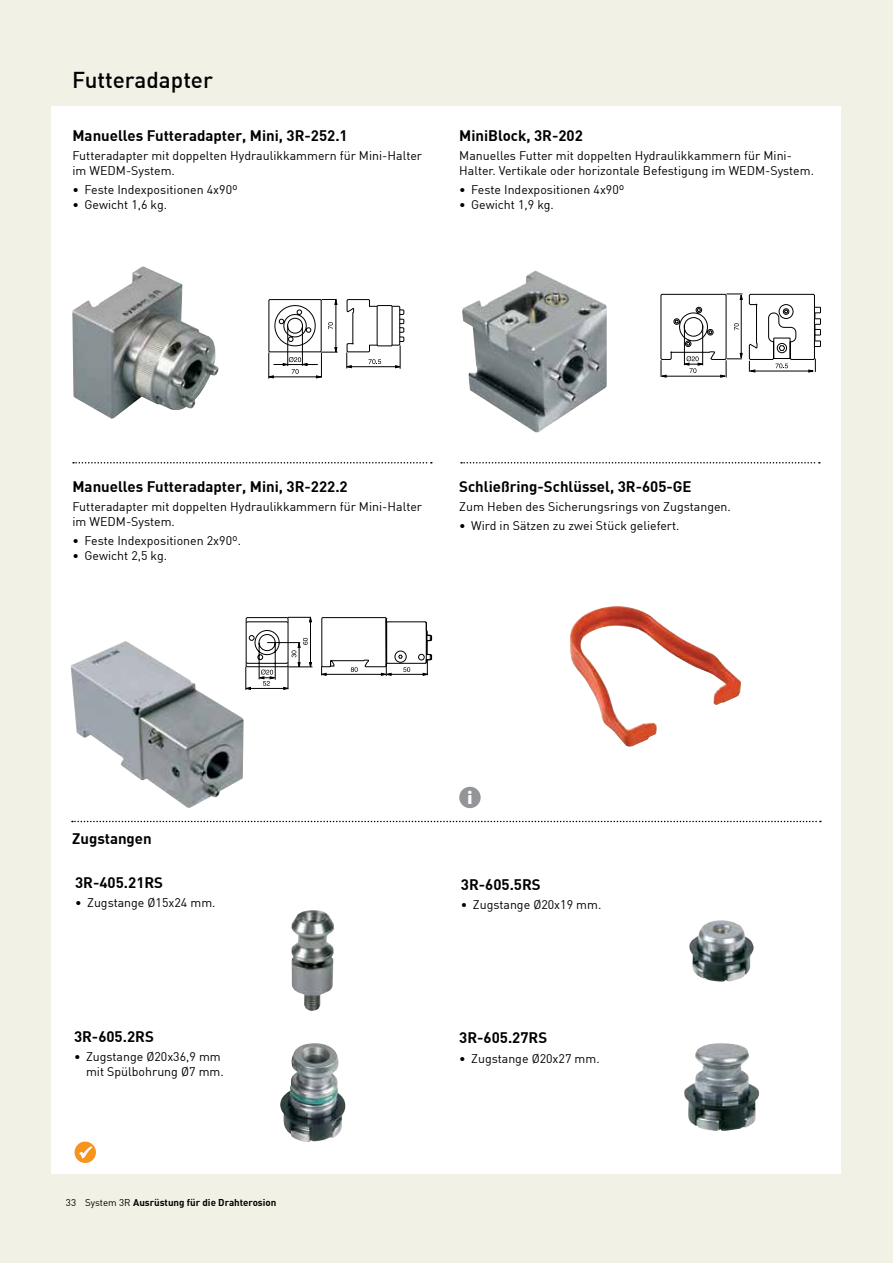
<style>
.page{position:relative;width:893px;height:1263px;background:#fff}
.page>*{position:absolute;margin:0;border:0;box-sizing:border-box;transform-origin:0 0}
.t1{font:500 22.5px "DIN";color:#000}
.t2{font:700 18px "Futura BT";color:#fff}
.t3{font:700 15px "DIN";color:#000}
.t4{font:12.3px/14.9px "DIN";color:#000}
.t5{font:700 9.75px "DIN";color:#000}
.t6{font:9.75px "DIN";color:#000}
.s1{font-weight:400}
</style>
<div class="page">
<hr style="left:0;top:0;width:1px;height:1263px;background:#f2f1e6">
<div style="left:1px;top:0;width:892px;height:1263px;background:#f2f1e6"></div>
<div style="left:51px;top:106px;width:789px;height:1068px;background:#fff"></div>
<img style="left:570px;top:606px;width:171px;height:141px">
<img style="left:291px;top:910px;width:43px;height:101px">
<img style="left:689px;top:920px;width:65px;height:62px">
<img style="left:280px;top:1043px;width:65px;height:99px">
<img style="left:684px;top:1043px;width:75px;height:88px">
<img style="left:72px;top:266px;width:146px;height:153px">
<svg style="left:268px;top:299px;width:137px;height:80px"></svg>
<img style="left:462px;top:271px;width:145px;height:161px">
<svg style="left:660px;top:294px;width:161px;height:84px"></svg>
<img style="left:71px;top:641px;width:173px;height:167px">
<svg style="left:245px;top:617px;width:187px;height:73px"></svg>
<svg style="left:75px;top:1141px;width:21px;height:22px"></svg>
<div style="left:459px;top:787px;width:22px;height:21px;background:#939598;border-radius:50%"></div>
<svg style="left:72px;top:821px;width:749px;height:1px"></svg>
<svg style="left:73px;top:462px;width:359px;height:1px"></svg>
<svg style="left:461px;top:462px;width:359px;height:1px"></svg>
<svg style="left:78px;top:1145px;width:15px;height:15px"></svg>
<h1 class="t1" style="left:72px;top:66px;width:142px">Futteradapter</h1>
<p class="t3" style="left:72px;top:126px;width:277px">Manuelles Futteradapter, Mini, 3R-252.1</p>
<p class="t4" style="left:72px;top:148px;width:351px">Futteradapter mit doppelten Hydraulikkammern für Mini-Halter im WEDM-System.</p>
<p class="t4" style="left:72px;top:182px;width:167px">• Feste Indexpositionen 4x90º</p>
<p class="t4" style="left:72px;top:197px;width:96px">• Gewicht 1,6 kg.</p>
<p class="t3" style="left:459px;top:126px;width:125px">MiniBlock, 3R-202</p>
<p class="t4" style="left:459px;top:148px;width:356px">Manuelles Futter mit doppelten Hydraulikkammern für Mini-<br>Halter. Vertikale oder horizontale Befestigung im WEDM-System.</p>
<p class="t4" style="left:459px;top:182px;width:167px">• Feste Indexpositionen 4x90º</p>
<p class="t4" style="left:459px;top:197px;width:96px">• Gewicht 1,9 kg.</p>
<p class="t3" style="left:72px;top:477px;width:277px">Manuelles Futteradapter, Mini, 3R-222.2</p>
<p class="t4" style="left:72px;top:499px;width:351px">Futteradapter mit doppelten Hydraulikkammern für Mini-Halter im WEDM-System.</p>
<p class="t4" style="left:72px;top:533px;width:170px">• Feste Indexpositionen 2x90º.</p>
<p class="t4" style="left:72px;top:548px;width:96px">• Gewicht 2,5 kg.</p>
<p class="t3" style="left:459px;top:477px;width:234px">Schließring-Schlüssel, 3R-605-GE</p>
<p class="t4" style="left:459px;top:499px;width:273px">Zum Heben des Sicherungsrings von Zugstangen.</p>
<p class="t4" style="left:459px;top:518px;width:222px">• Wird in Sätzen zu zwei Stück geliefert.</p>
<p class="t3" style="left:72px;top:829px;width:81px">Zugstangen</p>
<p class="t3" style="left:75px;top:873px;width:90px">3R-405.21RS</p>
<p class="t4" style="left:75px;top:895px;width:142px">• Zugstange Ø15x24 mm.</p>
<p class="t3" style="left:74px;top:1027px;width:81px">3R-605.2RS</p>
<p class="t4" style="left:74px;top:1049px;width:151px;text-align:right">• Zugstange Ø20x36,9 mm mit Spülbohrung Ø7 mm.</p>
<p class="t6" style="left:66px;top:1196px;width:12px">33</p>
<p class="t5" style="left:85px;top:1196px;width:193px"><span class="s1">System 3R</span> Ausrüstung für die Drahterosion</p>
<h2 class="t2" style="left:467px;top:786px;width:7px">i</h2>
<p class="t3" style="left:461px;top:874px;width:81px">3R-605.5RS</p>
<p class="t4" style="left:461px;top:897px;width:142px">• Zugstange Ø20x19 mm.</p>
<p class="t3" style="left:459px;top:1028px;width:90px">3R-605.27RS</p>
<p class="t4" style="left:459px;top:1050px;width:142px">• Zugstange Ø20x27 mm.</p>
</div>
